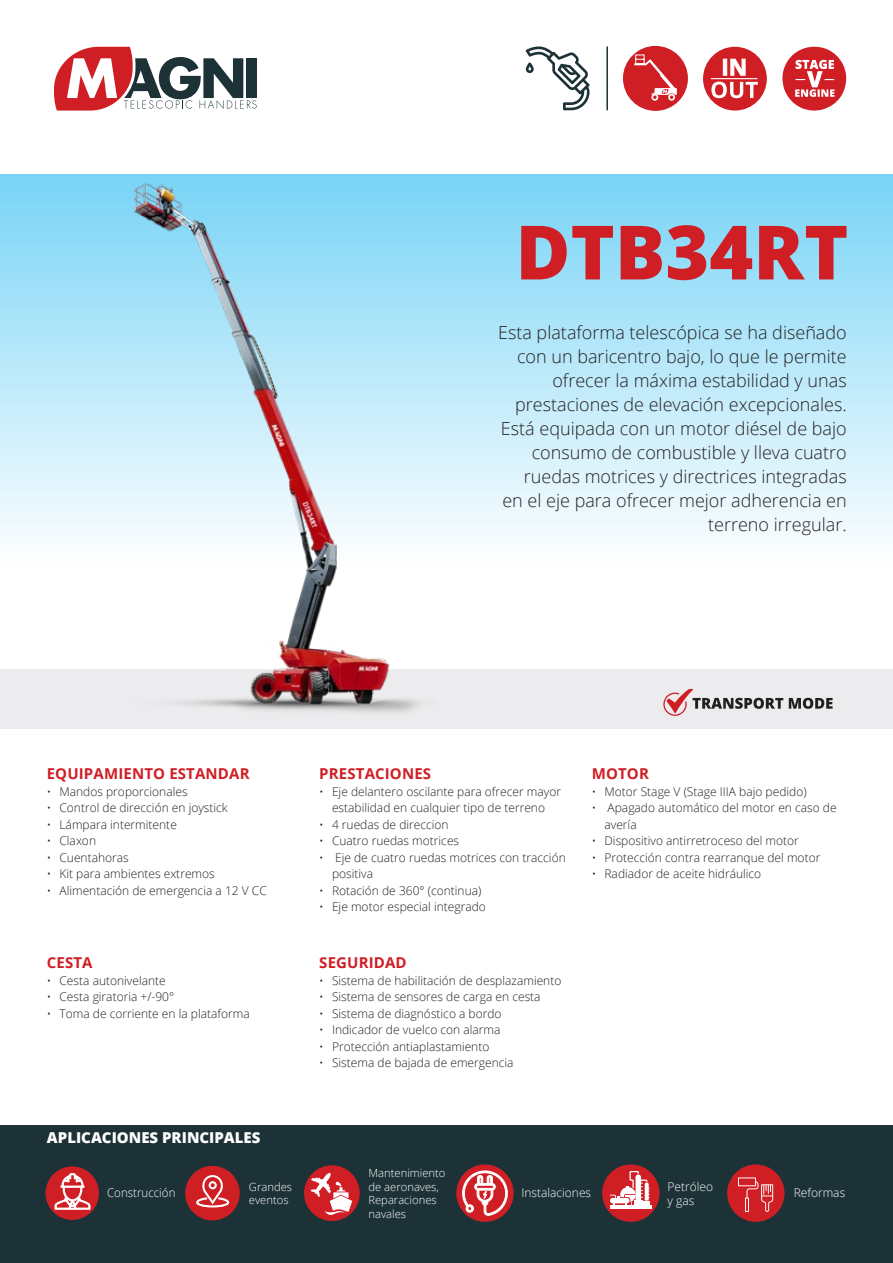
<style>
.page{position:relative;width:893px;height:1263px;background:#fff}
.page>*{position:absolute;margin:0;border:0;box-sizing:border-box;transform-origin:0 0}
.t1{font:800 75px "Open Sans";color:#d01e25}
.t2{font:300 18px/24px "Open Sans";color:#231f20;text-align:right}
.t3{font:700 15px "Open Sans";letter-spacing:.01em;color:#d01e25}
.t4{font:800 15px "Open Sans";color:#fff}
.t5{font:300 12px/16.5px "Open Sans";color:#231f20}
.t6{font:300 12px/14.4px "Open Sans";color:#fff}
.t7{font:300 12px "Open Sans";color:#fff;scale:.96 1}
.t8{font:300 11.25px/13.5px "Open Sans";color:#fff}
</style>
<div class="page">
<div style="left:0;top:1125px;width:893px;height:138px;background:#1c3237"></div>
<svg style="left:54px;top:47px;width:203px;height:64px"></svg>
<svg style="left:0;top:174px;width:893px;height:496px"></svg>
<div style="left:0;top:670px;width:893px;height:59px;background:#ececee"></div>
<img style="left:95px;top:179px;width:342px;height:534px">
<div style="left:623px;top:46px;width:65px;height:65px;background:#d01e25;border-radius:50%"></div>
<svg style="left:634px;top:54px;width:42px;height:45px"></svg>
<svg style="left:526px;top:46px;width:63px;height:64px"></svg>
<hr style="left:606px;top:46px;width:2px;height:64px;background:#1c3237">
<svg style="left:782px;top:47px;width:64px;height:64px"></svg>
<svg style="left:789px;top:698px;width:44px;height:11px"></svg>
<svg style="left:663px;top:689px;width:120px;height:27px"></svg>
<div style="left:703px;top:47px;width:64px;height:64px;background:#d01e25;border-radius:50%"></div>
<svg style="left:723px;top:59px;width:4px;height:16px"></svg>
<svg style="left:730px;top:59px;width:15px;height:17px"></svg>
<svg style="left:711px;top:82px;width:47px;height:16px"></svg>
<hr style="left:711px;top:78px;width:46px;height:1px;background:#fff">
<div style="left:45px;top:1166px;width:54px;height:54px;background:#d01e25;border-radius:50%"></div>
<svg style="left:55px;top:1173px;width:35px;height:37px"></svg>
<div style="left:185px;top:1166px;width:55px;height:54px;background:#d01e25;border-radius:50%"></div>
<svg style="left:196px;top:1175px;width:33px;height:33px"></svg>
<div style="left:304px;top:1165px;width:56px;height:56px;background:#d01e25;border-radius:50%"></div>
<svg style="left:311px;top:1173px;width:41px;height:42px"></svg>
<div style="left:602px;top:1164px;width:57px;height:58px;background:#d01e25;border-radius:50%"></div>
<hr style="left:610px;top:1205px;width:41px;height:4px;background:#fff">
<svg style="left:610px;top:1171px;width:40px;height:34px"></svg>
<div style="left:727px;top:1164px;width:57px;height:58px;background:#d01e25;border-radius:50%"></div>
<svg style="left:738px;top:1177px;width:35px;height:35px"></svg>
<svg style="left:456px;top:1164px;width:58px;height:58px"></svg>
<svg style="left:462px;top:1170px;width:46px;height:46px;background:#da696d"></svg>
<h1 class="t1" style="left:515px;top:195px;width:334px">DTB34RT</h1>
<p class="t2" style="left:498px;top:320px;width:350px">Esta plataforma telescópica se ha diseñado con un baricentro bajo, lo que le permite ofrecer la máxima estabilidad y unas prestaciones de elevación excepcionales.<br>Está equipada con un motor diésel de bajo consumo de combustible y lleva cuatro ruedas motrices y directrices integradas<br>en el eje para ofrecer mejor adherencia en terreno irregular.</p>
<p class="t3" style="left:47px;top:763px;width:204px">EQUIPAMIENTO ESTANDAR</p>
<p class="t5" style="left:47px;top:783px;width:142px">• Mandos proporcionales</p>
<p class="t5" style="left:47px;top:799px;width:183px">• Control de dirección en joystick</p>
<p class="t5" style="left:47px;top:816px;width:132px">• Lámpara intermitente</p>
<p class="t5" style="left:47px;top:832px;width:51px">• Claxon</p>
<p class="t5" style="left:47px;top:849px;width:84px">• Cuentahoras</p>
<p class="t5" style="left:47px;top:865px;width:170px">• Kit para ambientes extremos</p>
<p class="t5" style="left:47px;top:882px;width:222px">• Alimentación de emergencia a 12 V CC</p>
<p class="t3" style="left:319px;top:763px;width:113px">PRESTACIONES</p>
<p class="t5" style="left:319px;top:783px;width:243px;text-align:center">• Eje delantero oscilante para ofrecer mayor estabilidad en cualquier tipo de terreno</p>
<p class="t5" style="left:319px;top:816px;width:131px">• 4 ruedas de direccion</p>
<p class="t5" style="left:319px;top:832px;width:141px">• Cuatro ruedas motrices</p>
<p class="t5" style="left:332px;top:849px;width:235px;text-indent:-13px">• Eje de cuatro ruedas motrices con tracción positiva</p>
<p class="t5" style="left:319px;top:882px;width:164px">• Rotación de 360° (continua)</p>
<p class="t5" style="left:319px;top:898px;width:168px">• Eje motor especial integrado</p>
<p class="t3" style="left:592px;top:763px;width:59px">MOTOR</p>
<p class="t5" style="left:592px;top:783px;width:216px">• Motor Stage V (Stage IIIA bajo pedido)</p>
<p class="t5" style="left:604px;top:799px;width:234px;text-indent:-13px">• Apagado automático del motor en caso de avería</p>
<p class="t5" style="left:592px;top:832px;width:209px">• Dispositivo antirretroceso del motor</p>
<p class="t5" style="left:592px;top:849px;width:230px">• Protección contra rearranque del motor</p>
<p class="t5" style="left:592px;top:865px;width:171px">• Radiador de aceite hidráulico</p>
<p class="t3" style="left:47px;top:952px;width:47px">CESTA</p>
<p class="t5" style="left:47px;top:972px;width:121px">• Cesta autonivelante</p>
<p class="t5" style="left:47px;top:988px;width:129px">• Cesta giratoria +/-90°</p>
<p class="t5" style="left:47px;top:1005px;width:205px">• Toma de corriente en la plataforma</p>
<p class="t3" style="left:319px;top:952px;width:89px">SEGURIDAD</p>
<p class="t5" style="left:319px;top:972px;width:244px">• Sistema de habilitación de desplazamiento</p>
<p class="t5" style="left:319px;top:988px;width:223px">• Sistema de sensores de carga en cesta</p>
<p class="t5" style="left:319px;top:1005px;width:184px">• Sistema de diagnóstico a bordo</p>
<p class="t5" style="left:319px;top:1021px;width:183px">• Indicador de vuelco con alarma</p>
<p class="t5" style="left:319px;top:1038px;width:172px">• Protección antiaplastamiento</p>
<p class="t5" style="left:319px;top:1054px;width:196px">• Sistema de bajada de emergencia</p>
<p class="t4" style="left:47px;top:1126px;width:215px">APLICACIONES PRINCIPALES</p>
<p class="t7" style="left:107px;top:1184px;width:73px">Construcción</p>
<p class="t8" style="left:249px;top:1179px;width:45px">Grandes eventos</p>
<p class="t8" style="left:368px;top:1166px;width:79px">Mantenimiento de aeronaves,<br>Reparaciones navales</p>
<p class="t6" style="left:668px;top:1179px;width:47px">Petróleo y gas</p>
<p class="t6" style="left:521px;top:1185px;width:71px">Instalaciones</p>
<p class="t6" style="left:794px;top:1185px;width:53px">Reformas</p>
</div>
